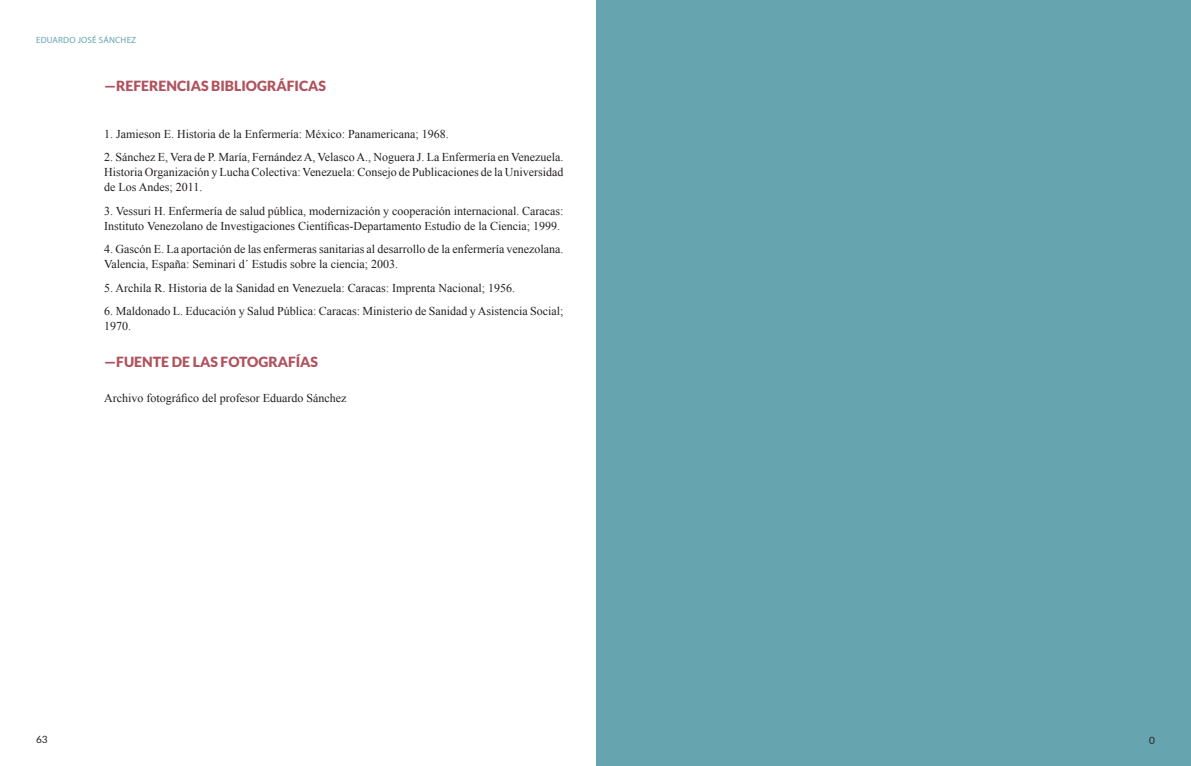
<style>
.page{position:relative;width:1191px;height:766px;background:#fff}
.page>*{position:absolute;margin:0;border:0;box-sizing:border-box;transform-origin:0 0}
.titulo{font:900 14px "Lato";color:#b0525d}
.TRIPA{font:12px/15px "Times New Roman";color:#231f20}
.t1{font:10px "Lato";color:#231f20}
.t2{font:9px "Myriad Pro";letter-spacing:.02em;color:#66a4b0}
</style>
<div class="page">
<div style="left:596px;top:0;width:594px;height:765px;background:#66a4b0"></div>
<p class="t2" style="left:36px;top:34px;width:102px">EDUARDO JOSÉ SÁNCHEZ</p>
<p class="titulo" style="left:104px;top:77px;width:223px">—REFERENCIAS BIBLIOGRÁFICAS</p>
<p class="TRIPA" style="left:104px;top:126px;width:346px">1. Jamieson E. Historia de la Enfermería: México: Panamericana; 1968.</p>
<p class="TRIPA" style="left:104px;top:149px;width:461px;text-align:justify">2. Sánchez E, Vera de P. María, Fernández A, Velasco A., Noguera J. La Enfermería en Venezuela.<br>Historia Organización y Lucha Colectiva: Venezuela: Consejo de Publicaciones de la Universidad de Los Andes; 2011.</p>
<p class="TRIPA" style="left:104px;top:203px;width:461px">3. Vessuri H. Enfermería de salud pública, modernización y cooperación internacional. Caracas:<br>Instituto Venezolano de Investigaciones Científicas-Departamento Estudio de la Ciencia; 1999.</p>
<p class="TRIPA" style="left:104px;top:241px;width:461px">4. Gascón E. La aportación de las enfermeras sanitarias al desarrollo de la enfermería venezolana.<br>Valencia, España: Seminari d´ Estudis sobre la ciencia; 2003.</p>
<p class="TRIPA" style="left:104px;top:280px;width:412px">5. Archila R. Historia de la Sanidad en Venezuela: Caracas: Imprenta Nacional; 1956.</p>
<p class="TRIPA" style="left:104px;top:303px;width:461px">6. Maldonado L. Educación y Salud Pública: Caracas: Ministerio de Sanidad y Asistencia Social;<br>1970.</p>
<p class="titulo" style="left:104px;top:353px;width:215px">—FUENTE DE LAS FOTOGRAFÍAS</p>
<p class="TRIPA" style="left:104px;top:390px;width:244px">Archivo fotográfico del profesor Eduardo Sánchez</p>
<p class="t1" style="left:36px;top:733px;width:13px">63</p>
<p class="t1" style="left:1149px;top:734px;width:7px">0</p>
</div>
